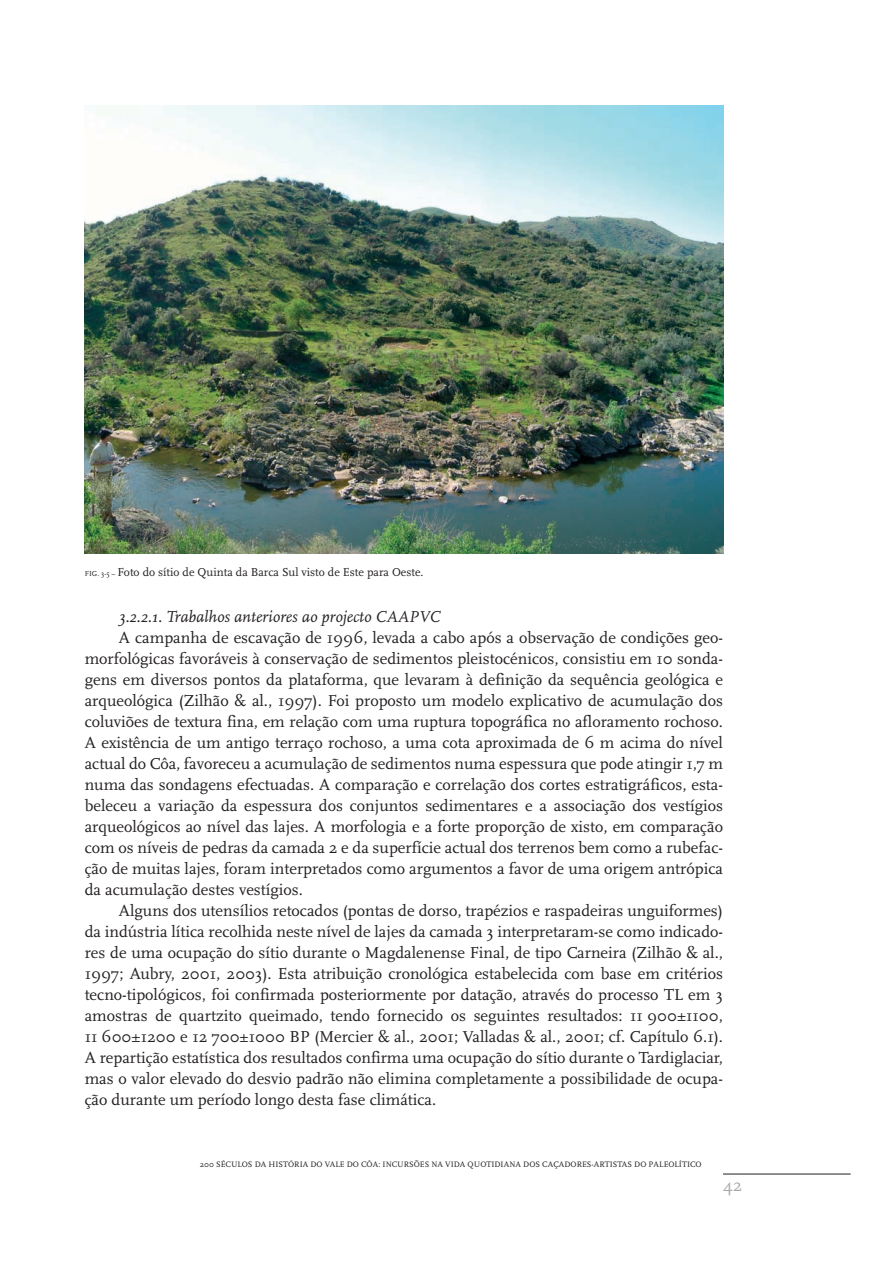
<style>
.page{position:relative;width:891px;height:1263px;background:#fff}
.page>*{position:absolute;margin:0;border:0;box-sizing:border-box;transform-origin:0 0}
.t1{font:18px "Scala";color:#a8a9ad}
.t2{font:16.5px/21px "Scala";color:#231f20;text-align:justify}
.t3{font:italic 16.5px "Scala";color:#231f20}
.t4{font:12px "Scala";color:#231f20}
.t5{font:8.25px "Scala";color:#231f20}
.s1{font-size:7.5px}
</style>
<div class="page">
<hr style="left:722px;top:1173px;width:128px;height:1px;background:#231f20">
<img style="left:85px;top:105px;width:637px;height:448px">
<p class="t4" style="left:85px;top:567px;width:340px"><span class="s1">FIG. 3-5 –</span> Foto do sítio de Quinta da Barca Sul visto de Este para Oeste.</p>
<p class="t3" style="left:119px;top:610px;width:323px">3.2.2.1. Trabalhos anteriores ao projecto CAAPVC</p>
<p class="t2" style="left:85px;top:628px;width:639px;text-indent:34px">A campanha de escavação de 1996, levada a cabo após a observação de condições geo&shy;morfológicas favoráveis à conservação de sedimentos pleistocénicos, consistiu em 10 sonda&shy;gens em diversos pontos da plataforma, que levaram à definição da sequência geológica e arqueológica (Zilhão &amp; al., 1997). Foi proposto um modelo explicativo de acumulação dos coluviões de textura fina, em relação com uma ruptura topográfica no afloramento rochoso.<br>A existência de um antigo terraço rochoso, a uma cota aproximada de 6 m acima do nível actual do Côa, favoreceu a acumulação de sedimentos numa espessura que pode atingir 1,7 m numa das sondagens efectuadas. A comparação e correlação dos cortes estratigráficos, esta&shy;beleceu a variação da espessura dos conjuntos sedimentares e a associação dos vestígios arqueológicos ao nível das lajes. A morfologia e a forte proporção de xisto, em comparação com os níveis de pedras da camada 2 e da superfície actual dos terrenos bem como a rubefac&shy;ção de muitas lajes, foram interpretados como argumentos a favor de uma origem antrópica da acumulação destes vestígios.</p>
<p class="t2" style="left:85px;top:901px;width:639px;text-indent:34px">Alguns dos utensílios retocados (pontas de dorso, trapézios e raspadeiras unguiformes) da indústria lítica recolhida neste nível de lajes da camada 3 interpretaram-se como indicado&shy;res de uma ocupação do sítio durante o Magdalenense Final, de tipo Carneira (Zilhão &amp; al., 1997; Aubry, 2001, 2003). Esta atribuição cronológica estabelecida com base em critérios tecno-tipológicos, foi confirmada posteriormente por datação, através do processo TL em 3 amostras de quartzito queimado, tendo fornecido os seguintes resultados: 11 900±1100, 11 600±1200 e 12 700±1000 BP (Mercier &amp; al., 2001; Valladas &amp; al., 2001; cf. Capítulo 6.1).<br>A repartição estatística dos resultados confirma uma ocupação do sítio durante o Tardiglaciar, mas o valor elevado do desvio padrão não elimina completamente a possibilidade de ocupa&shy;ção durante um período longo desta fase climática.</p>
<p class="t5" style="left:200px;top:1160px;width:503px">200 SÉCULOS DA HISTÓRIA DO VALE DO CÔA: INCURSÕES NA VIDA QUOTIDIANA DOS CAÇADORES-ARTISTAS DO PALEOLÍTICO</p>
<p class="t1" style="left:722px;top:1177px;width:21px">42</p>
</div>
